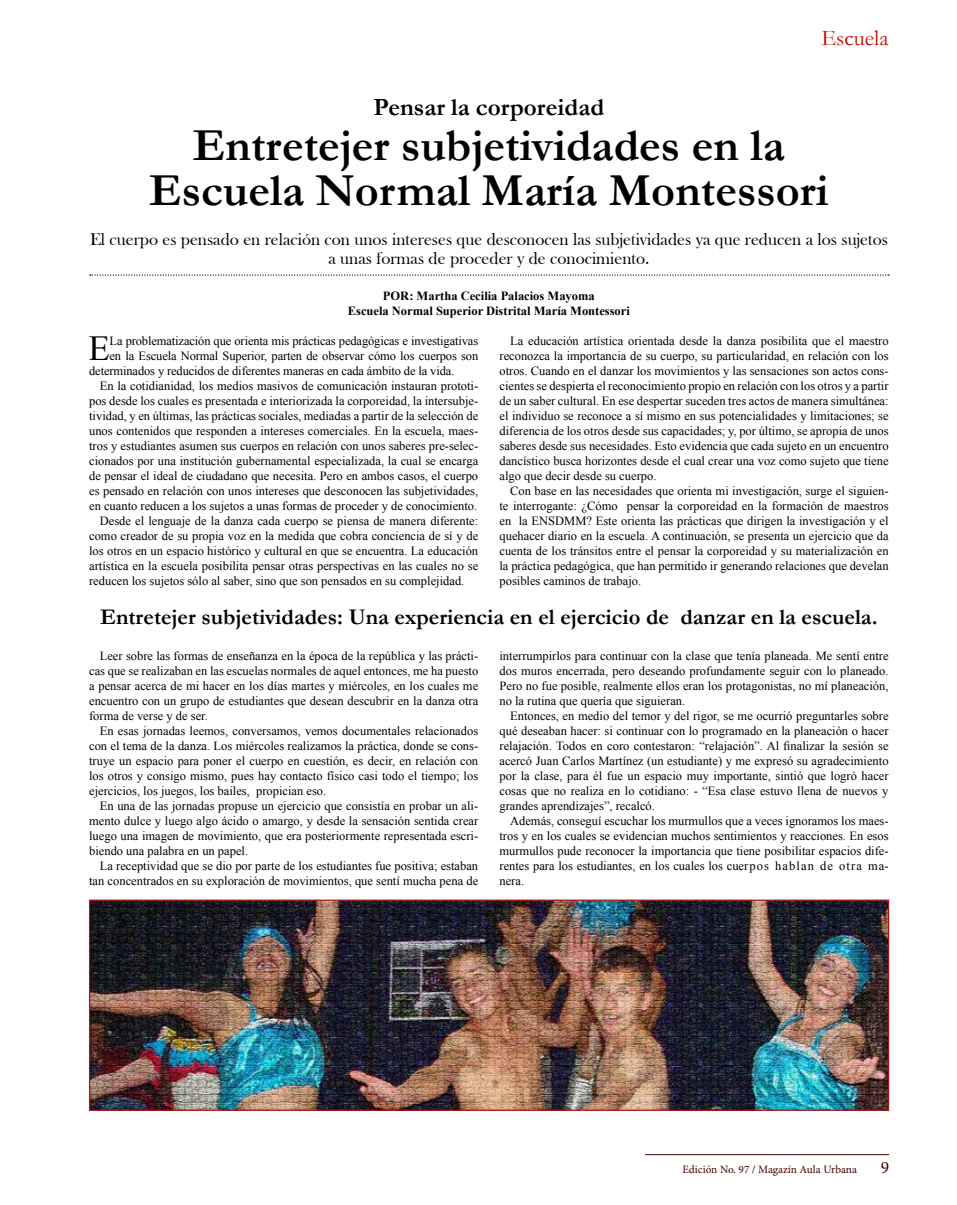
<style>
.page{position:relative;width:957px;height:1205px;background:#fff}
.page>*{position:absolute;margin:0;border:0;box-sizing:border-box;transform-origin:0 0}
.t1{font:700 46.25px/45px "Garamond";color:#000;text-align:center}
.t2{font:35.12px "Times New Roman";color:#000}
.t3{font:700 25px "Garamond";color:#000}
.t4{font:700 22.5px "Garamond";color:#000}
.t5{font:22.5px "Garamond";color:#bf0d00}
.t6{font:17.5px/18.8px "Bask Old Face";color:#000;text-align:center}
.t7{font:17.5px "Minion Pro";color:#400400}
.t8{font:12.5px/15px "Times New Roman";color:#000;text-align:justify}
.t9{font:700 12.5px/15px "Times New Roman";color:#000;text-align:center}
.t10{font:11.25px "Minion Pro";color:#400400}
</style>
<div class="page">
<hr style="left:645px;top:1154px;width:244px;height:1px;background:#400400">
<svg style="left:90px;top:274px;width:799px;height:2px"></svg>
<img style="left:91px;top:901px;width:796px;height:208px">
<div style="left:89px;top:899px;width:800px;height:212px;border:1px solid #ab1916"></div>
<h3 class="t5" style="left:821px;top:23px;width:69px">Escuela</h3>
<h3 class="t3" style="left:373px;top:90px;width:232px">Pensar la corporeidad</h3>
<h1 class="t1" style="left:149px;top:123px;width:681px">Entretejer subjetividades en la<br>Escuela Normal María Montessori</h1>
<h3 class="t6" style="left:90px;top:230px;width:799px">El cuerpo es pensado en relación con unos intereses que desconocen las subjetividades ya que reducen a los sujetos a unas formas de proceder y de conocimiento.</h3>
<p class="t9" style="left:348px;top:288px;width:284px">POR: Martha Cecilia Palacios Mayoma<br>Escuela Normal Superior Distrital María Montessori</p>
<h2 class="t2" style="left:88px;top:325px;width:23px">E</h2>
<p class="t8" style="left:110px;top:333px;width:370px">La problematización que orienta mis prácticas pedagógicas e investigativas</p>
<p class="t8" style="left:499px;top:333px;width:390px;text-indent:11px">La educación artística orientada desde la danza posibilita que el maestro reconozca la importancia de su cuerpo, su particularidad, en relación con los otros. Cuando en el danzar los movimientos y las sensaciones son actos cons&shy;cientes se despierta el reconocimiento propio en relación con los otros y a partir de un saber cultural. En ese despertar suceden tres actos de manera simultánea: el individuo se reconoce a sí mismo en sus potencialidades y limitaciones; se diferencia de los otros desde sus capacidades; y, por último, se apropia de unos saberes desde sus necesidades. Esto evidencia que cada sujeto en un encuentro dancístico busca horizontes desde el cual crear una voz como sujeto que tiene algo que decir desde su cuerpo.</p>
<p class="t8" style="left:499px;top:483px;width:390px;text-indent:11px">Con base en las necesidades que orienta mi investigación, surge el siguien&shy;te interrogante: ¿Cómo pensar la corporeidad en la formación de maestros en la ENSDMM? Este orienta las prácticas que dirigen la investigación y el quehacer diario en la escuela. A continuación, se presenta un ejercicio que da cuenta de los tránsitos entre el pensar la corporeidad y su materialización en la práctica pedagógica, que han permitido ir generando relaciones que develan posibles caminos de trabajo.</p>
<h3 class="t4" style="left:100px;top:601px;width:779px">Entretejer subjetividades: Una experiencia en el ejercicio de danzar en la escuela.</h3>
<p class="t8" style="left:89px;top:648px;width:391px;text-indent:11px">Leer sobre las formas de enseñanza en la época de la república y las prácti&shy;cas que se realizaban en las escuelas normales de aquel entonces, me ha puesto a pensar acerca de mi hacer en los días martes y miércoles, en los cuales me encuentro con un grupo de estudiantes que desean descubrir en la danza otra forma de verse y de ser.</p>
<p class="t8" style="left:89px;top:723px;width:390px;text-indent:11px">En esas jornadas leemos, conversamos, vemos documentales relacionados con el tema de la danza. Los miércoles realizamos la práctica, donde se cons&shy;truye un espacio para poner el cuerpo en cuestión, es decir, en relación con los otros y consigo mismo, pues hay contacto físico casi todo el tiempo; los ejercicios, los juegos, los bailes, propician eso.</p>
<p class="t8" style="left:89px;top:798px;width:390px;text-indent:11px">En una de las jornadas propuse un ejercicio que consistía en probar un ali&shy;mento dulce y luego algo ácido o amargo, y desde la sensación sentida crear luego una imagen de movimiento, que era posteriormente representada escri&shy;biendo una palabra en un papel.</p>
<p class="t8" style="left:89px;top:858px;width:390px;text-align:right">La receptividad que se dio por parte de los estudiantes fue positiva; estaban tan concentrados en su exploración de movimientos, que sentí mucha pena de</p>
<p class="t8" style="left:110px;top:348px;width:370px">en la Escuela Normal Superior, parten de observar cómo los cuerpos son</p>
<p class="t8" style="left:89px;top:363px;width:367px">determinados y reducidos de diferentes maneras en cada ámbito de la vida.</p>
<p class="t8" style="left:100px;top:378px;width:380px">En la cotidianidad, los medios masivos de comunicación instauran prototi-</p>
<p class="t8" style="left:89px;top:393px;width:390px">pos desde los cuales es presentada e interiorizada la corporeidad, la intersubje-</p>
<p class="t8" style="left:89px;top:408px;width:390px">tividad, y en últimas, las prácticas sociales, mediadas a partir de la selección de</p>
<p class="t8" style="left:89px;top:423px;width:390px">unos contenidos que responden a intereses comerciales. En la escuela, maes-</p>
<p class="t8" style="left:89px;top:438px;width:390px">tros y estudiantes asumen sus cuerpos en relación con unos saberes pre-selec-</p>
<p class="t8" style="left:89px;top:453px;width:390px">cionados por una institución gubernamental especializada, la cual se encarga</p>
<p class="t8" style="left:89px;top:468px;width:390px">de pensar el ideal de ciudadano que necesita. Pero en ambos casos, el cuerpo</p>
<p class="t8" style="left:89px;top:483px;width:390px">es pensado en relación con unos intereses que desconocen las subjetividades,</p>
<p class="t8" style="left:89px;top:498px;width:390px">en cuanto reducen a los sujetos a unas formas de proceder y de conocimiento.</p>
<p class="t8" style="left:100px;top:513px;width:380px">Desde el lenguaje de la danza cada cuerpo se piensa de manera diferente:</p>
<p class="t8" style="left:89px;top:528px;width:390px">como creador de su propia voz en la medida que cobra conciencia de sí y de</p>
<p class="t8" style="left:89px;top:543px;width:390px">los otros en un espacio histórico y cultural en que se encuentra. La educación</p>
<p class="t8" style="left:89px;top:558px;width:390px">artística en la escuela posibilita pensar otras perspectivas en las cuales no se</p>
<p class="t8" style="left:89px;top:573px;width:377px">reducen los sujetos sólo al saber, sino que son pensados en su complejidad.</p>
<p class="t8" style="left:499px;top:648px;width:390px">interrumpirlos para continuar con la clase que tenía planeada. Me sentí entre dos muros encerrada, pero deseando profundamente seguir con lo planeado.<br>Pero no fue posible, realmente ellos eran los protagonistas, no mí planeación, no la rutina que quería que siguieran.</p>
<p class="t8" style="left:499px;top:708px;width:391px;text-indent:11px">Entonces, en medio del temor y del rigor, se me ocurrió preguntarles sobre qué deseaban hacer: si continuar con lo programado en la planeación o hacer relajación. Todos en coro contestaron: “relajación”. Al finalizar la sesión se acercó Juan Carlos Martínez (un estudiante) y me expresó su agradecimiento por la clase, para él fue un espacio muy importante, sintió que logró hacer cosas que no realiza en lo cotidiano: - “Esa clase estuvo llena de nuevos y grandes aprendizajes”, recalcó.</p>
<p class="t8" style="left:499px;top:813px;width:390px;text-indent:11px">Además, conseguí escuchar los murmullos que a veces ignoramos los maes&shy;tros y en los cuales se evidencian muchos sentimientos y reacciones. En esos murmullos pude reconocer la importancia que tiene posibilitar espacios dife&shy;rentes para los estudiantes, en los cuales los cuerpos hablan de otra ma&shy;nera.</p>
<p class="t10" style="left:682px;top:1161px;width:176px">Edición No. 97 / Magazín Aula Urbana</p>
<h3 class="t7" style="left:880px;top:1155px;width:10px">9</h3>
</div>
